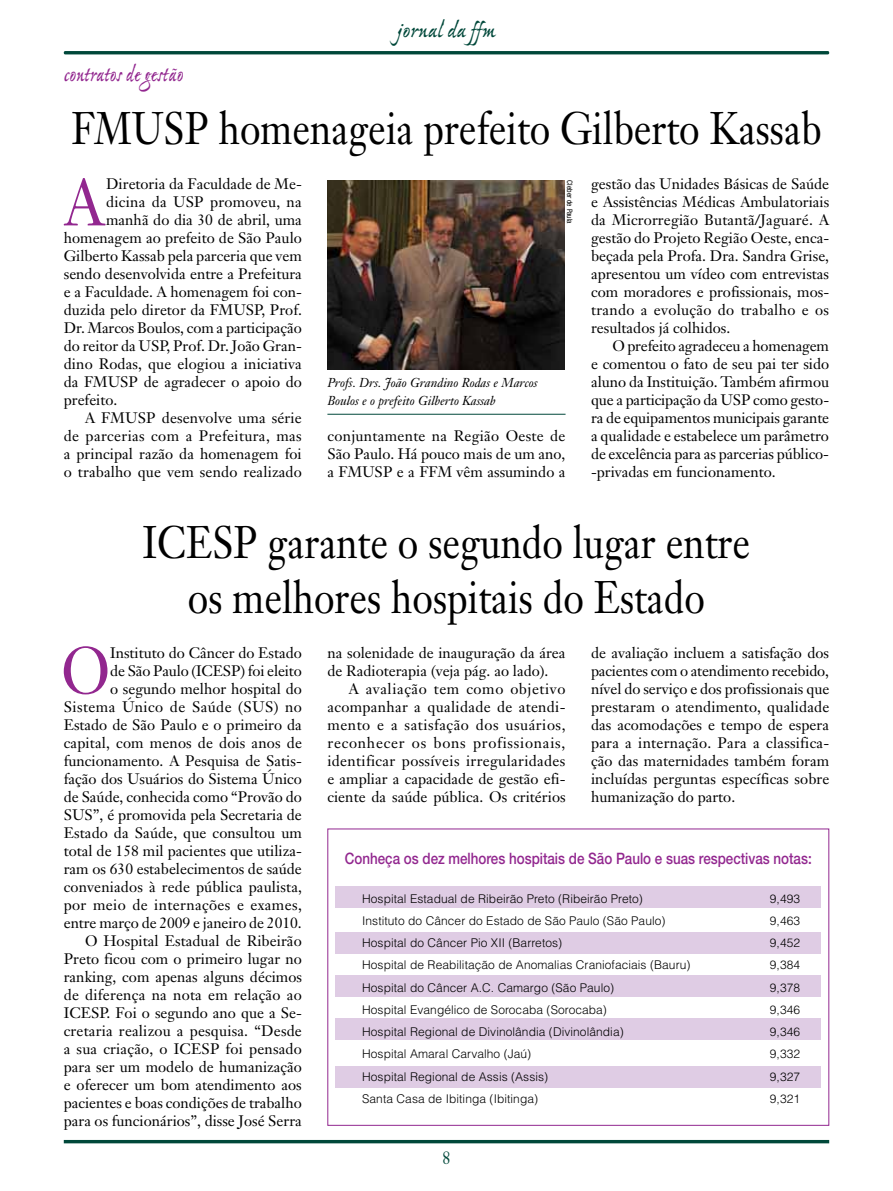
<style>
.page{position:relative;width:893px;height:1191px;background:#fff}
.page>*{position:absolute;margin:0;border:0;box-sizing:border-box;transform-origin:0 0}
.t1{font:65.55px "Janson Text";color:#92278f;scale:.9 1}
.t2{font:45px/54px "Janson Text";color:#000;text-align:center;scale:.85 1}
.t3{font:24px "Ex Ponto MM 450";color:#92278f;scale:.85 1}
.t4{font:24px "Ex Ponto MM 450";letter-spacing:-.01em;color:#00483a}
.t5{font:18px "Janson Text";color:#00483a;scale:.85 1}
.t6{font:500 15.75px "Helvetica Neue";color:#92278f;scale:.85 1}
.t7{font:15px/18px "Janson Text";color:#000;text-align:justify}
.t8{font:15px "Janson Text";letter-spacing:.025em;color:#000}
.t9{font:italic 12.75px/18px "Janson Text";color:#000}
.t10{font:300 12px "Helvetica";letter-spacing:.005em;color:#000}
.t11{font:condensed 7.5px "Helvetica Neue";color:#000}
</style>
<div class="page">
<svg style="left:63px;top:1139px;width:767px;height:5px"></svg>
<hr style="left:64px;top:51px;width:765px;height:3px;background:#00483a">
<div style="left:336px;top:886px;width:485px;height:22px;background:#dfcce4"></div>
<div style="left:336px;top:932px;width:485px;height:22px;background:#dfcce4"></div>
<div style="left:336px;top:975px;width:485px;height:22px;background:#dfcce4"></div>
<div style="left:336px;top:1018px;width:485px;height:22px;background:#dfcce4"></div>
<div style="left:336px;top:1066px;width:485px;height:21px;background:#dfcce4"></div>
<img style="left:327px;top:180px;width:238px;height:189px">
<hr style="left:327px;top:414px;width:239px;height:1px;background:#00483a">
<h3 class="t3" style="left:64px;top:62px;width:143px">contratos de gestão</h3>
<h3 class="t4" style="left:397px;top:18px;width:100px">jornal da ffm</h3>
<h2 class="t2" style="left:71px;top:101px;width:884px">FMUSP homenageia prefeito Gilberto Kassab</h2>
<h1 class="t1" style="left:64px;top:161px;width:45px">A</h1>
<p class="t7" style="left:106px;top:175px;width:197px">Diretoria da Faculdade de Me-</p>
<p class="t7" style="left:591px;top:175px;width:240px">gestão das Unidades Básicas de Saúde e Assistências Médicas Ambulatoriais da Microrregião Butantã/Jaguaré. A gestão do Projeto Região Oeste, enca&shy;beçada pela Profa. Dra. Sandra Grise, apresentou um vídeo com entrevistas com moradores e profissionais, mos&shy;trando a evolução do trabalho e os resultados já colhidos.</p>
<p class="t7" style="left:591px;top:337px;width:240px;text-indent:21px">O prefeito agradeceu a homenagem e comentou o fato de seu pai ter sido aluno da Instituição. Também afirmou que a participação da USP como gesto&shy;ra de equipamentos municipais garante a qualidade e estabelece um parâmetro de excelência para as parcerias público--privadas em funcionamento.</p>
<p class="t11" style="left:574px;top:180px;width:45px;rotate:90deg">Cleber de Paula</p>
<p class="t7" style="left:106px;top:193px;width:197px">dicina da USP promoveu, na</p>
<p class="t7" style="left:106px;top:211px;width:197px">manhã do dia 30 de abril, uma</p>
<p class="t7" style="left:64px;top:229px;width:240px">homenagem ao prefeito de São Paulo</p>
<p class="t7" style="left:64px;top:247px;width:240px">Gilberto Kassab pela parceria que vem</p>
<p class="t7" style="left:64px;top:265px;width:240px">sendo desenvolvida entre a Prefeitura</p>
<p class="t7" style="left:64px;top:283px;width:240px">e a Faculdade. A homenagem foi con-</p>
<p class="t7" style="left:64px;top:301px;width:240px">duzida pelo diretor da FMUSP, Prof.</p>
<p class="t7" style="left:64px;top:319px;width:239px">Dr. Marcos Boulos, com a participação</p>
<p class="t7" style="left:64px;top:337px;width:240px">do reitor da USP, Prof. Dr. João Gran-</p>
<p class="t7" style="left:64px;top:355px;width:240px">dino Rodas, que elogiou a iniciativa</p>
<p class="t7" style="left:64px;top:373px;width:240px">da FMUSP de agradecer o apoio do</p>
<p class="t7" style="left:64px;top:391px;width:55px">prefeito.</p>
<p class="t7" style="left:85px;top:409px;width:218px">A FMUSP desenvolve uma série</p>
<p class="t8" style="left:64px;top:427px;width:240px">de parcerias com a Prefeitura, mas</p>
<p class="t7" style="left:64px;top:445px;width:240px">a principal razão da homenagem foi</p>
<p class="t7" style="left:64px;top:463px;width:240px">o trabalho que vem sendo realizado</p>
<p class="t9" style="left:327px;top:374px;width:212px">Profs. Drs. João Grandino Rodas e Marcos<br>Boulos e o prefeito Gilberto Kassab</p>
<p class="t7" style="left:327px;top:427px;width:240px">conjuntamente na Região Oeste de São Paulo. Há pouco mais de um ano, a FMUSP e a FFM vêm assumindo a</p>
<h2 class="t2" style="left:143px;top:515px;width:716px">ICESP garante o segundo lugar entre os melhores hospitais do Estado</h2>
<p class="t7" style="left:64px;top:643px;width:240px;text-align:right">Instituto do Câncer do Estado<br>de São Paulo (ICESP) foi eleito<br>o segundo melhor hospital do Sistema Único de Saúde (SUS) no Estado de São Paulo e o primeiro da capital, com menos de dois anos de funcionamento. A Pesquisa de Satis&shy;fação dos Usuários do Sistema Único de Saúde, conhecida como “Provão do SUS”, é promovida pela Secretaria de Estado da Saúde, que consultou um total de 158 mil pacientes que utiliza&shy;ram os 630 estabelecimentos de saúde conveniados à rede pública paulista, por meio de internações e exames, entre março de 2009 e janeiro de 2010.<br>O Hospital Estadual de Ribeirão Preto ficou com o primeiro lugar no ranking, com apenas alguns décimos de diferença na nota em relação ao ICESP. Foi o segundo ano que a Se&shy;cretaria realizou a pesquisa. “Desde a sua criação, o ICESP foi pensado para ser um modelo de humanização e oferecer um bom atendimento aos pacientes e boas condições de trabalho para os funcionários”, disse José Serra</p>
<p class="t7" style="left:327px;top:643px;width:240px">na solenidade de inauguração da área de Radioterapia (veja pág. ao lado).</p>
<p class="t7" style="left:591px;top:643px;width:240px">de avaliação incluem a satisfação dos pacientes com o atendimento recebido, nível do serviço e dos profissionais que prestaram o atendimento, qualidade das acomodações e tempo de espera para a internação. Para a classifica&shy;ção das maternidades também foram incluídas perguntas específicas sobre humanização do parto.</p>
<h1 class="t1" style="left:61px;top:629px;width:56px">O</h1>
<p class="t7" style="left:327px;top:679px;width:240px;text-indent:21px">A avaliação tem como objetivo acompanhar a qualidade de atendi&shy;mento e a satisfação dos usuários, reconhecer os bons profissionais, identificar possíveis irregularidades e ampliar a capacidade de gestão efi&shy;ciente da saúde pública. Os critérios</p>
<p class="t6" style="left:345px;top:849px;width:551px">Conheça os dez melhores hospitais de São Paulo e suas respectivas notas:</p>
<p class="t10" style="left:362px;top:890px;width:282px">Hospital Estadual de Ribeirão Preto (Ribeirão Preto)</p>
<p class="t10" style="left:770px;top:890px;width:32px">9,493</p>
<p class="t10" style="left:362px;top:913px;width:305px">Instituto do Câncer do Estado de São Paulo (São Paulo)</p>
<p class="t10" style="left:770px;top:913px;width:32px">9,463</p>
<p class="t10" style="left:362px;top:935px;width:201px">Hospital do Câncer Pio XII (Barretos)</p>
<p class="t10" style="left:770px;top:935px;width:32px">9,452</p>
<p class="t10" style="left:362px;top:957px;width:330px">Hospital de Reabilitação de Anomalias Craniofaciais (Bauru)</p>
<p class="t10" style="left:770px;top:957px;width:32px">9,384</p>
<p class="t10" style="left:362px;top:979px;width:253px">Hospital do Câncer A.C. Camargo (São Paulo)</p>
<p class="t10" style="left:770px;top:979px;width:32px">9,378</p>
<p class="t10" style="left:362px;top:1002px;width:246px">Hospital Evangélico de Sorocaba (Sorocaba)</p>
<p class="t10" style="left:770px;top:1002px;width:32px">9,346</p>
<p class="t10" style="left:362px;top:1024px;width:263px">Hospital Regional de Divinolândia (Divinolândia)</p>
<p class="t10" style="left:770px;top:1024px;width:32px">9,346</p>
<p class="t10" style="left:362px;top:1046px;width:171px">Hospital Amaral Carvalho (Jaú)</p>
<p class="t10" style="left:770px;top:1046px;width:32px">9,332</p>
<p class="t10" style="left:362px;top:1068px;width:188px">Hospital Regional de Assis (Assis)</p>
<p class="t10" style="left:770px;top:1068px;width:32px">9,327</p>
<p class="t10" style="left:362px;top:1091px;width:177px">Santa Casa de Ibitinga (Ibitinga)</p>
<p class="t10" style="left:770px;top:1091px;width:32px">9,321</p>
<p class="t5" style="left:442px;top:1146px;width:11px">8</p>
</div>
